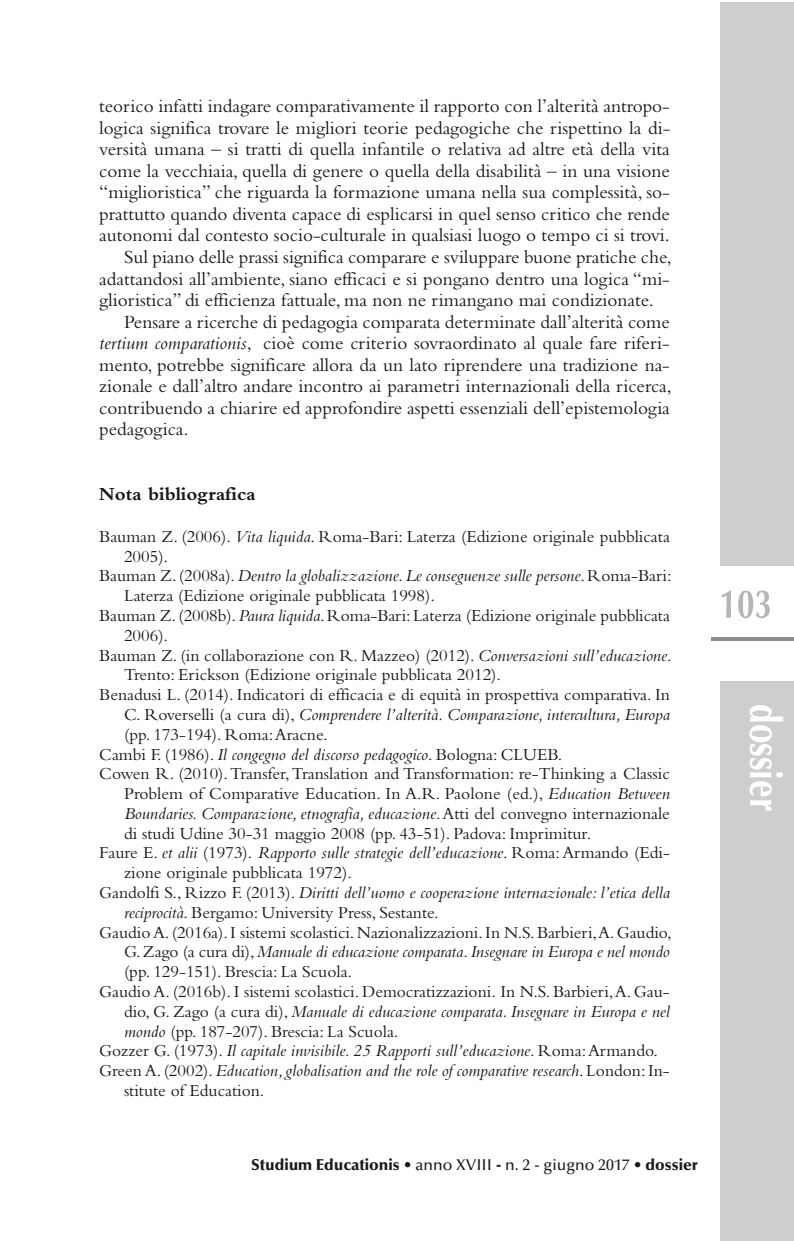
<style>
.page{position:relative;width:794px;height:1241px;background:#fff}
.page>*{position:absolute;margin:0;border:0;box-sizing:border-box;transform-origin:0 0}
.t1{font:700 43.75px "Optima";color:#fff;scale:.8 1}
.t2{font:19.25px "Bembo";color:#191919}
.t3{font:700 19.25px "Bembo";color:#191919}
.t4{font:17.5px "Bembo";color:#191919}
.t5{font:italic 17.5px "Bembo";color:#191919}
.t6{font:900 15.75px "Optima";color:#191919}
.s1{font-style:italic}
.s2{font-style:normal}
.s3{font-weight:500}
</style>
<div class="page">
<svg style="left:721px;top:590px;width:49px;height:28px"></svg>
<svg style="left:711px;top:637px;width:83px;height:3px"></svg>
<div style="left:720px;top:680px;width:74px;height:560px;background:#cecece"></div>
<div style="left:720px;top:2px;width:74px;height:564px;background:#cecece"></div>
<p class="t2" style="left:99px;top:99px;width:572px">teorico infatti indagare comparativamente il rapporto con l’alterità antropo-</p>
<p class="t2" style="left:99px;top:121px;width:572px">logica significa trovare le migliori teorie pedagogiche che rispettino la di-</p>
<p class="t2" style="left:99px;top:142px;width:572px">versità umana – si tratti di quella infantile o relativa ad altre età della vita</p>
<p class="t2" style="left:99px;top:164px;width:572px">come la vecchiaia, quella di genere o quella della disabilità – in una visione</p>
<p class="t2" style="left:99px;top:186px;width:572px">“miglioristica” che riguarda la formazione umana nella sua complessità, so-</p>
<p class="t2" style="left:99px;top:207px;width:572px">prattutto quando diventa capace di esplicarsi in quel senso critico che rende</p>
<p class="t2" style="left:99px;top:229px;width:572px">autonomi dal contesto socio-culturale in qualsiasi luogo o tempo ci si trovi.</p>
<p class="t2" style="left:124px;top:250px;width:549px">Sul piano delle prassi significa comparare e sviluppare buone pratiche che,</p>
<p class="t2" style="left:99px;top:272px;width:572px">adattandosi all’ambiente, siano efficaci e si pongano dentro una logica “mi-</p>
<p class="t2" style="left:99px;top:293px;width:556px">glioristica” di efficienza fattuale, ma non ne rimangano mai condizionate.</p>
<p class="t2" style="left:124px;top:315px;width:547px">Pensare a ricerche di pedagogia comparata determinate dall’alterità come</p>
<p class="t2" style="left:99px;top:336px;width:572px"><span class="s1">tertium comparationis</span>, cioè come criterio sovraordinato al quale fare riferi-</p>
<p class="t2" style="left:99px;top:358px;width:572px">mento, potrebbe significare allora da un lato riprendere una tradizione na-</p>
<p class="t2" style="left:99px;top:379px;width:574px">zionale e dall’altro andare incontro ai parametri internazionali della ricerca,</p>
<p class="t2" style="left:99px;top:401px;width:572px">contribuendo a chiarire ed approfondire aspetti essenziali dell’epistemologia</p>
<p class="t2" style="left:99px;top:422px;width:91px">pedagogica.</p>
<p class="t3" style="left:99px;top:487px;width:158px">Nota bibliografica</p>
<p class="t4" style="left:99px;top:530px;width:572px">Bauman Z. (2006). <span class="s1">Vita liquida</span>. Roma-Bari: Laterza (Edizione originale pubblicata</p>
<p class="t4" style="left:124px;top:550px;width:46px">2005).</p>
<p class="t5" style="left:99px;top:569px;width:574px"><span class="s2">Bauman Z.(2008a).</span>Dentro la globalizzazione.Le conseguenze sulle persone<span class="s2">.Roma-Bari:</span></p>
<p class="t4" style="left:124px;top:589px;width:312px">Laterza (Edizione originale pubblicata 1998).</p>
<p class="t4" style="left:99px;top:609px;width:572px">Bauman Z.(2008b).<span class="s1">Paura liquida</span>.Roma-Bari:Laterza (Edizione originale pubblicata</p>
<p class="t4" style="left:124px;top:629px;width:46px">2006).</p>
<p class="t4" style="left:99px;top:649px;width:574px">Bauman Z. (in collaborazione con R. Mazzeo) (2012). <span class="s1">Conversazioni sull’educazione</span>.</p>
<p class="t4" style="left:124px;top:668px;width:378px">Trento: Erickson (Edizione originale pubblicata 2012).</p>
<p class="t4" style="left:99px;top:688px;width:572px">Benadusi L. (2014). Indicatori di efficacia e di equità in prospettiva comparativa. In</p>
<p class="t5" style="left:124px;top:708px;width:547px"><span class="s2">C. Roverselli (a cura di),</span> Comprendere l’alterità. Comparazione, intercultura, Europa</p>
<p class="t4" style="left:124px;top:728px;width:205px">(pp. 173-194). Roma:Aracne.</p>
<p class="t5" style="left:99px;top:747px;width:465px"><span class="s2">Cambi F. (1986).</span> Il congegno del discorso pedagogico<span class="s2">. Bologna: CLUEB.</span></p>
<p class="t4" style="left:99px;top:767px;width:572px">Cowen R. (2010).Transfer,Translation and Transformation: re-Thinking a Classic</p>
<p class="t4" style="left:124px;top:787px;width:547px">Problem of Comparative Education. In A.R. Paolone (ed.), <span class="s1">Education Between</span></p>
<p class="t5" style="left:124px;top:807px;width:547px">Boundaries. Comparazione, etnografia, educazione<span class="s2">.Atti del convegno internazionale</span></p>
<p class="t4" style="left:124px;top:827px;width:468px">di studi Udine 30-31 maggio 2008 (pp. 43-51). Padova: Imprimitur.</p>
<p class="t5" style="left:99px;top:846px;width:572px"><span class="s2">Faure E.</span> et alii <span class="s2">(1973).</span> Rapporto sulle strategie dell’educazione<span class="s2">. Roma:Armando (Edi-</span></p>
<p class="t4" style="left:124px;top:866px;width:229px">zione originale pubblicata 1972).</p>
<p class="t5" style="left:99px;top:886px;width:572px"><span class="s2">Gandolfi S., Rizzo F. (2013).</span> Diritti dell’uomo e cooperazione internazionale: l’etica della</p>
<p class="t4" style="left:124px;top:906px;width:316px"><span class="s1">reciprocità</span>. Bergamo: University Press, Sestante.</p>
<p class="t4" style="left:99px;top:925px;width:574px">GaudioA.(2016a).I sistemi scolastici.Nazionalizzazioni.In N.S.Barbieri,A.Gaudio,</p>
<p class="t5" style="left:124px;top:945px;width:547px"><span class="s2">G.Zago (a cura di),</span>Manuale di educazione comparata.Insegnare in Europa e nel mondo</p>
<p class="t4" style="left:124px;top:965px;width:230px">(pp. 129-151). Brescia: La Scuola.</p>
<p class="t4" style="left:99px;top:985px;width:572px">Gaudio A. (2016b). I sistemi scolastici. Democratizzazioni. In N.S. Barbieri,A. Gau-</p>
<p class="t5" style="left:124px;top:1004px;width:547px"><span class="s2">dio, G. Zago (a cura di),</span> Manuale di educazione comparata. Insegnare in Europa e nel</p>
<p class="t4" style="left:124px;top:1024px;width:276px"><span class="s1">mondo</span> (pp. 187-207). Brescia: La Scuola.</p>
<p class="t5" style="left:99px;top:1044px;width:560px"><span class="s2">Gozzer G. (1973).</span> Il capitale invisibile. 25 Rapporti sull’educazione<span class="s2">. Roma:Armando.</span></p>
<p class="t5" style="left:99px;top:1064px;width:572px"><span class="s2">Green A.(2002).</span>Education,globalisation and the role of comparative research<span class="s2">. London:In-</span></p>
<p class="t4" style="left:124px;top:1084px;width:142px">stitute of Education.</p>
<p class="t6" style="left:251px;top:1158px;width:448px">Studium Educationis <span class="s3">• anno XVIII</span> - <span class="s3">n. 2 - giugno 2017 •</span> dossier</p>
<h1 class="t1" style="left:783px;top:704px;width:135px;rotate:90deg">dossier</h1>
</div>
